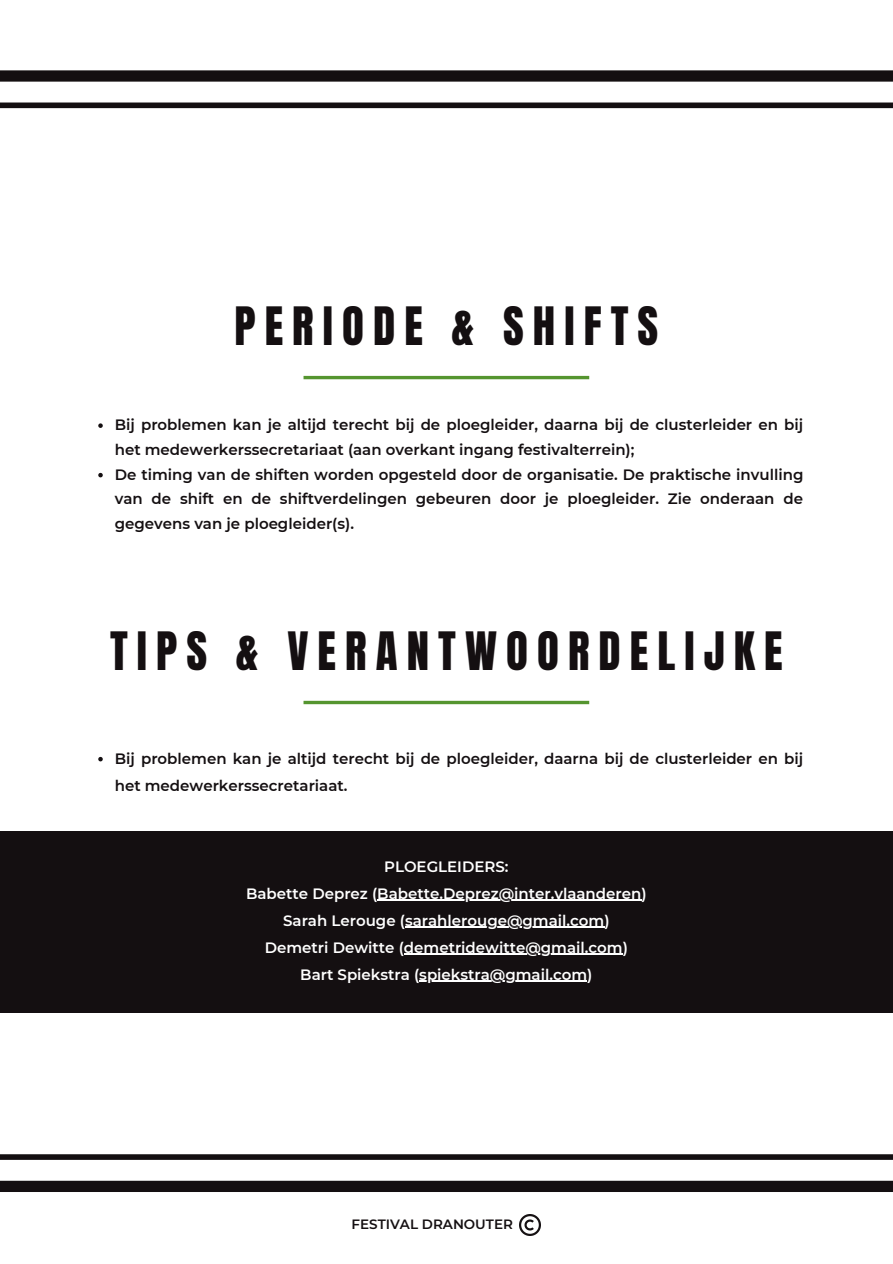
<style>
.page{position:relative;width:893px;height:1264px;background:#fff}
.page>*{position:absolute;margin:0;border:0;box-sizing:border-box;transform-origin:0 0}
.t1{font:45px "Anton";letter-spacing:.2em;color:#140f11}
.t2{font:600 15px/24.8px "Montserrat";color:#140f11}
.t3{font:600 15px/27px "Montserrat";color:#fff;text-align:center}
.t4{font:600 13.5px "Montserrat";color:#140f11}
</style>
<div class="page">
<div style="left:0;top:70px;width:892px;height:12px;background:#140f11"></div>
<div style="left:0;top:102px;width:892px;height:6px;background:#140f11"></div>
<img style="left:519px;top:1214px;width:21px;height:21px">
<div style="left:0;top:1180px;width:892px;height:11px;background:#140f11"></div>
<div style="left:0;top:1154px;width:892px;height:5px;background:#140f11"></div>
<svg style="left:303px;top:700px;width:286px;height:4px"></svg>
<div style="left:0;top:831px;width:892px;height:181px;background:#140f11"></div>
<svg style="left:98px;top:757px;width:5px;height:4px"></svg>
<hr style="left:377px;top:899px;width:264px;height:1px;background:#fff">
<hr style="left:405px;top:926px;width:199px;height:1px;background:#fff">
<hr style="left:404px;top:953px;width:218px;height:1px;background:#fff">
<hr style="left:419px;top:980px;width:168px;height:1px;background:#fff">
<hr style="left:303px;top:376px;width:286px;height:3px;background:#55952f">
<svg style="left:98px;top:423px;width:5px;height:5px"></svg>
<svg style="left:98px;top:473px;width:5px;height:4px"></svg>
<h1 class="t1" style="left:234px;top:294px;width:425px">PERIODE &amp; SHIFTS</h1>
<p class="t2" style="left:115px;top:412px;width:690px">Bij problemen kan je altijd terecht bij de ploegleider, daarna bij de clusterleider en bij het medewerkerssecretariaat (aan overkant ingang festivalterrein);<br>De timing van de shiften worden opgesteld door de organisatie. De praktische invulling van de shift en de shiftverdelingen gebeuren door je ploegleider. Zie onderaan de gegevens van je ploegleider(s).</p>
<h1 class="t1" style="left:110px;top:619px;width:674px">TIPS &amp; VERANTWOORDELIJKE</h1>
<p class="t2" style="left:115px;top:744px;width:690px;line-height:27px">Bij problemen kan je altijd terecht bij de ploegleider, daarna bij de clusterleider en bij het medewerkerssecretariaat.</p>
<p class="t3" style="left:246px;top:852px;width:402px">PLOEGLEIDERS:<br>Babette Deprez (Babette.Deprez@inter.vlaanderen)<br>Sarah Lerouge (sarahlerouge@gmail.com)<br>Demetri Dewitte (demetridewitte@gmail.com)<br>Bart Spiekstra (spiekstra@gmail.com)</p>
<p class="t4" style="left:351px;top:1215px;width:163px">FESTIVAL DRANOUTER</p>
</div>
